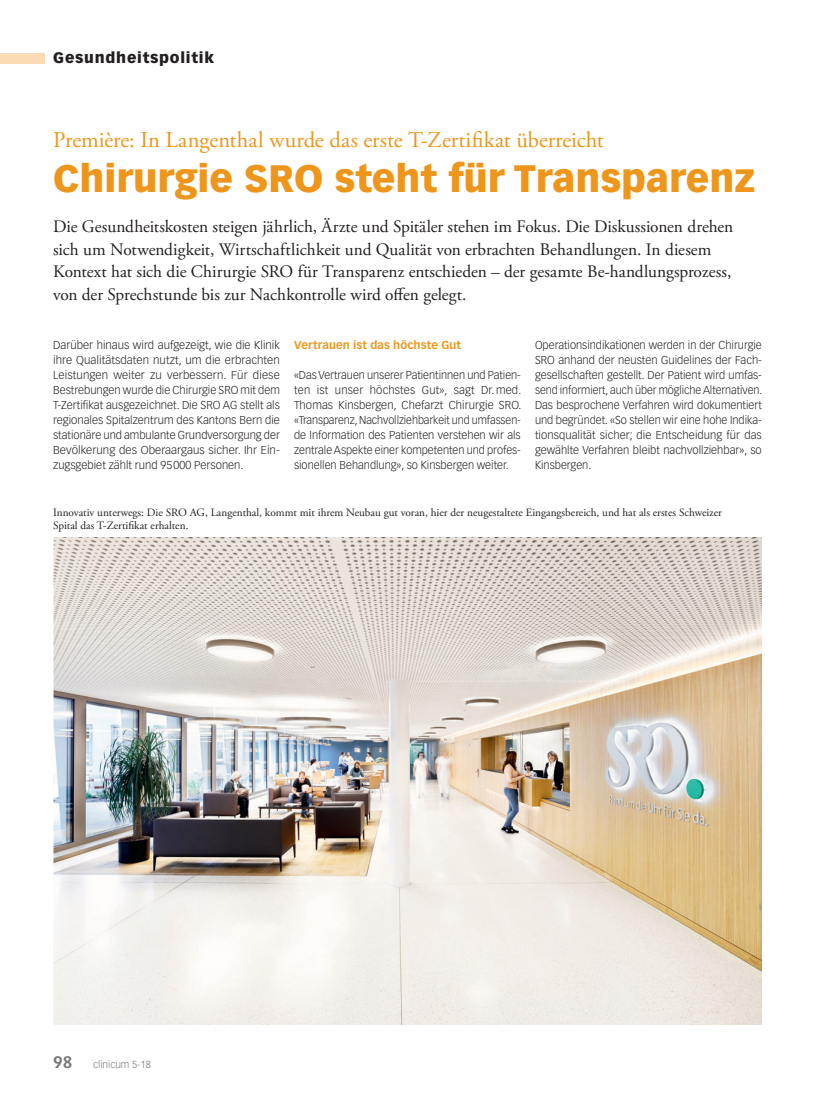
<style>
.page{position:relative;width:815px;height:1099px;background:#fff}
.page>*{position:absolute;margin:0;border:0;box-sizing:border-box;transform-origin:0 0}
.Titel_GP{font:900 37.5px "Vectora LT Std";color:#ee961c}
.Obertitel_GP{font:22.5px "Adobe Garamond Pro";color:#ee961c}
.Lead{font:17.5px/22.5px "Adobe Garamond Pro";color:#231f20}
.t1{font:900 15px "Vectora LT Std";letter-spacing:.05em;color:#231f20}
.Lauftext{font:300 11.25px/15px "Vectora LT Std";color:#231f20;text-align:justify}
.Legende{font:11.25px/13.5px "Adobe Garamond Pro";color:#231f20}
.ZT_GP{font:700 11.25px "Vectora LT Std";letter-spacing:.01em;color:#ee961c}
.t2{font:300 10px "Vectora LT Std";color:#76787b}
.s1{font-weight:700;font-size:16.25px}
</style>
<div class="page">
<div style="left:0;top:53px;width:45px;height:10px;background:#fbdbb3"></div>
<img style="left:53px;top:537px;width:709px;height:487px">
<h3 class="t1" style="left:53px;top:49px;width:162px">Gesundheitspolitik</h3>
<p class="Obertitel_GP" style="left:53px;top:126px;width:552px">Première: In Langenthal wurde das erste T-Zertifikat überreicht</p>
<p class="Titel_GP" style="left:53px;top:155px;width:704px">Chirurgie SRO steht fü r Transparenz</p>
<p class="Lead" style="left:53px;top:216px;width:682px">Die Gesundheitskosten steigen jährlich, Ärzte und Spitäler stehen im Fokus. Die Diskussionen drehen sich um Notwendigkeit, Wirtschaftlichkeit und Qualität von erbrachten Behandlungen. In diesem Kontext hat sich die Chirurgie SRO für Transparenz entschieden – der gesamte Be-handlungsprozess, von der Sprechstunde bis zur Nachkontrolle wird offen gelegt.</p>
<p class="Lauftext" style="left:53px;top:338px;width:228px">Darü ber hinaus wird aufgezeigt, wie die Klinik ihre Qualitätsdaten nutzt, um die erbrachten Leistungen weiter zu verbessern. Fü r diese Bestrebungen wurde die Chirurgie SRO mit dem T-Zertifikat ausgezeichnet. Die SRO AG stellt als regionales Spitalzentrum des Kantons Bern die stationäre und ambulante Grundversorgung der Bevölkerung des Oberaargaus sicher. Ihr Ein&shy;zugsgebiet zählt rund 95000 Personen.</p>
<p class="ZT_GP" style="left:294px;top:338px;width:168px">Vertrauen ist das höchste Gut</p>
<p class="Lauftext" style="left:535px;top:338px;width:229px">Operationsindikationen werden in der Chirurgie SRO anhand der neusten Guidelines der Fach&shy;gesellschaften gestellt. Der Patient wird umfas&shy;send informiert, auch ü ber mögliche Alternativen.<br>Das besprochene Verfahren wird dokumentiert und begrü ndet. «So stellen wir eine hohe Indika&shy;tionsqualität sicher; die Entscheidung fü r das gewählte Verfahren bleibt nachvollziehbar», so Kinsbergen.</p>
<p class="Legende" style="left:53px;top:506px;width:670px">Innovativ unterwegs: Die SRO AG, Langenthal, kommt mit ihrem Neubau gut voran, hier der neugestaltete Eingangsbereich, und hat als erstes Schweizer<br>Spital das T-Zertifikat erhalten.</p>
<p class="Lauftext" style="left:294px;top:368px;width:229px">«Das Vertrauen unserer Patientinnen und Patien&shy;ten ist unser höchstes Gut», sagt Dr. med.<br>Thomas Kinsbergen, Chefarzt Chirurgie SRO. «Transparenz, Nachvollziehbarkeit und umfassen&shy;de Information des Patienten verstehen wir als zentrale Aspekte einer kompetenten und profes&shy;sionellen Behandlung», so Kinsbergen weiter.</p>
<p class="t2" style="left:53px;top:1058px;width:99px"><span class="s1">98</span> clinicum 5-18</p>
</div>
